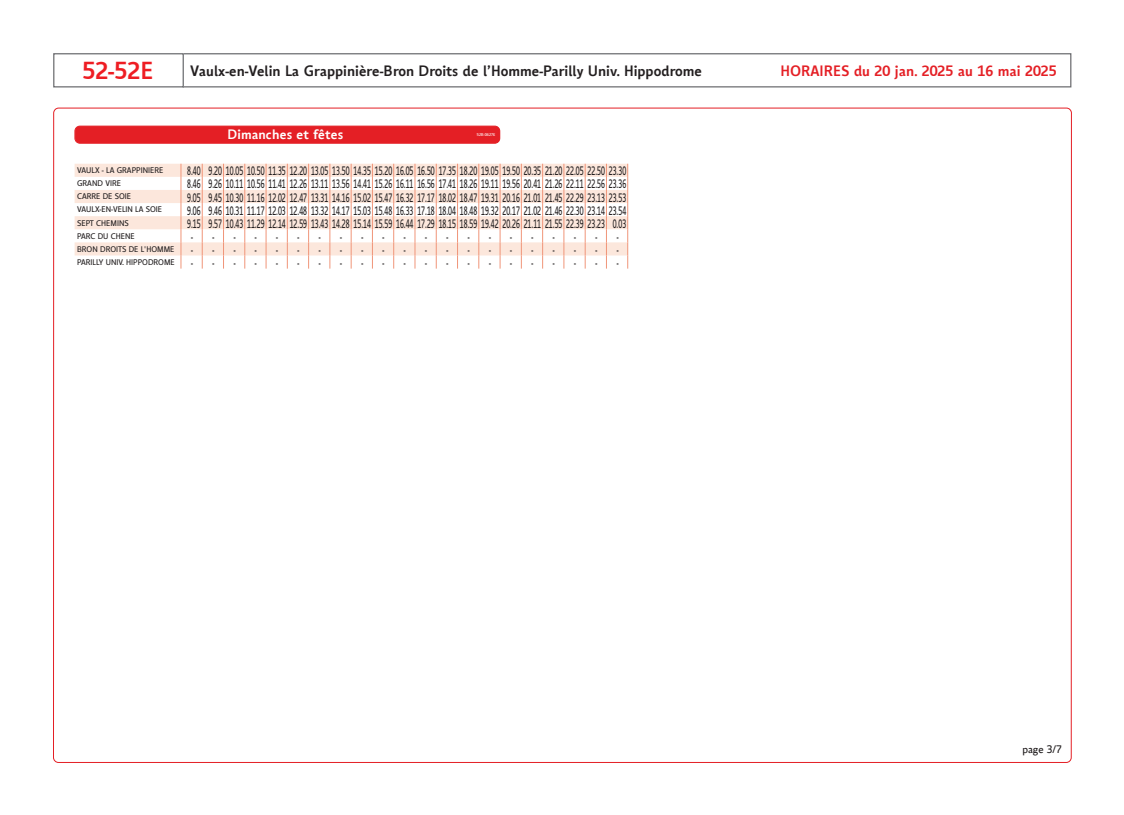
<style>
.page{position:relative;width:1124px;height:815px;background:#fff}
.page>*{position:absolute;margin:0;border:0;box-sizing:border-box;transform-origin:0 0}
.t1{font:700 22.5px "Confluence";color:#ee1d23}
.t2{font:700 13.75px "Confluence";color:#231f20}
.t3{font:700 13.75px "Confluence";color:#e41f25}
.t4{font:700 12.5px "Confluence";letter-spacing:.01em;color:#fff}
.t5{font:11.25px "TCL";color:#231f20;scale:.6 1}
.t6{font:10px "Confluence";color:#231f20}
.t7{font:7.5px "TCL";color:#231f20}
.t8{font:3.75px "TCL";color:#fff}
</style>
<div class="page">
<div style="left:182px;top:53px;width:889px;height:34px;background:#fff;border:1px solid #6c6d70"></div>
<div style="left:53px;top:53px;width:131px;height:34px;background:#fff;border:1px solid #6c6d70"></div>
<svg style="left:75px;top:164px;width:552px;height:91px;fill:#fce7dc"></svg>
<svg style="left:181px;top:164px;width:1px;height:105px"></svg>
<svg style="left:202px;top:164px;width:1px;height:105px"></svg>
<svg style="left:223px;top:164px;width:1px;height:105px"></svg>
<svg style="left:244px;top:164px;width:1px;height:105px"></svg>
<svg style="left:266px;top:164px;width:1px;height:105px"></svg>
<svg style="left:287px;top:164px;width:1px;height:105px"></svg>
<svg style="left:308px;top:164px;width:1px;height:105px"></svg>
<svg style="left:329px;top:164px;width:1px;height:105px"></svg>
<svg style="left:351px;top:164px;width:1px;height:105px"></svg>
<svg style="left:372px;top:164px;width:1px;height:105px"></svg>
<svg style="left:393px;top:164px;width:1px;height:105px"></svg>
<svg style="left:414px;top:164px;width:1px;height:105px"></svg>
<svg style="left:436px;top:164px;width:1px;height:105px"></svg>
<svg style="left:457px;top:164px;width:1px;height:105px"></svg>
<svg style="left:478px;top:164px;width:1px;height:105px"></svg>
<svg style="left:500px;top:164px;width:1px;height:105px"></svg>
<svg style="left:521px;top:164px;width:1px;height:105px"></svg>
<svg style="left:542px;top:164px;width:1px;height:105px"></svg>
<svg style="left:563px;top:164px;width:1px;height:105px"></svg>
<svg style="left:585px;top:164px;width:1px;height:105px"></svg>
<svg style="left:606px;top:164px;width:1px;height:105px"></svg>
<svg style="left:627px;top:164px;width:1px;height:105px"></svg>
<div style="left:75px;top:126px;width:425px;height:17px;background:#e41f25;border-radius:5px"></div>
<div style="left:75px;top:126px;width:425px;height:18px;border:1px solid #e41f25;border-radius:5px"></div>
<h1 class="t1" style="left:82px;top:56px;width:73px">52-52E</h1>
<p class="t2" style="left:190px;top:61px;width:513px">Vaulx-en-Velin La Grappinière-Bron Droits de l’Homme-Parilly Univ. Hippodrome</p>
<p class="t3" style="left:780px;top:62px;width:278px">HORAIRES du 20 jan. 2025 au 16 mai 2025</p>
<p class="t4" style="left:227px;top:126px;width:117px">Dimanches et fêtes</p>
<p class="t8" style="left:477px;top:132px;width:20px">52B-0627£</p>
<p class="t7" style="left:77px;top:165px;width:88px">VAULX - LA GRAPPINIERE</p>
<p class="t5" style="left:187px;top:164px;width:733px">8.40 9.20 10.05 10.50 11.35 12.20 13.05 13.50 14.35 15.20 16.05 16.50 17.35 18.20 19.05 19.50 20.35 21.20 22.05 22.50 23.30</p>
<p class="t7" style="left:77px;top:179px;width:45px">GRAND VIRE</p>
<p class="t5" style="left:187px;top:177px;width:733px">8.46 9.26 10.11 10.56 11.41 12.26 13.11 13.56 14.41 15.26 16.11 16.56 17.41 18.26 19.11 19.56 20.41 21.26 22.11 22.56 23.36</p>
<p class="t7" style="left:77px;top:192px;width:56px">CARRE DE SOIE</p>
<p class="t5" style="left:187px;top:190px;width:733px">9.05 9.45 10.30 11.16 12.02 12.47 13.31 14.16 15.02 15.47 16.32 17.17 18.02 18.47 19.31 20.16 21.01 21.45 22.29 23.13 23.53</p>
<p class="t7" style="left:77px;top:205px;width:87px">VAULX-EN-VELIN LA SOIE</p>
<p class="t5" style="left:187px;top:203px;width:733px">9.06 9.46 10.31 11.17 12.03 12.48 13.32 14.17 15.03 15.48 16.33 17.18 18.04 18.48 19.32 20.17 21.02 21.46 22.30 23.14 23.54</p>
<p class="t7" style="left:77px;top:218px;width:53px">SEPT CHEMINS</p>
<p class="t5" style="left:187px;top:216px;width:733px">9.15 9.57 10.43 11.29 12.14 12.59 13.43 14.28 15.14 15.59 16.44 17.29 18.15 18.59 19.42 20.26 21.11 21.55 22.39 23.23 0.03</p>
<p class="t7" style="left:77px;top:231px;width:59px">PARC DU CHENE</p>
<p class="t5" style="left:191px;top:229px;width:40px">- -</p>
<p class="t5" style="left:234px;top:229px;width:40px">- -</p>
<p class="t5" style="left:276px;top:229px;width:40px">- -</p>
<p class="t5" style="left:319px;top:229px;width:40px">- -</p>
<p class="t5" style="left:361px;top:229px;width:40px">- -</p>
<p class="t5" style="left:404px;top:229px;width:40px">- -</p>
<p class="t5" style="left:446px;top:229px;width:40px">- -</p>
<p class="t5" style="left:489px;top:229px;width:40px">- -</p>
<p class="t5" style="left:531px;top:229px;width:40px">- -</p>
<p class="t5" style="left:574px;top:229px;width:40px">- -</p>
<p class="t5" style="left:616px;top:229px;width:5px">-</p>
<p class="t7" style="left:77px;top:244px;width:99px">BRON DROITS DE L'HOMME</p>
<p class="t5" style="left:191px;top:242px;width:40px">- -</p>
<p class="t5" style="left:234px;top:242px;width:40px">- -</p>
<p class="t5" style="left:276px;top:242px;width:40px">- -</p>
<p class="t5" style="left:319px;top:242px;width:40px">- -</p>
<p class="t5" style="left:361px;top:242px;width:40px">- -</p>
<p class="t5" style="left:404px;top:242px;width:40px">- -</p>
<p class="t5" style="left:446px;top:242px;width:40px">- -</p>
<p class="t5" style="left:489px;top:242px;width:40px">- -</p>
<p class="t5" style="left:531px;top:242px;width:40px">- -</p>
<p class="t5" style="left:574px;top:242px;width:40px">- -</p>
<p class="t5" style="left:616px;top:242px;width:5px">-</p>
<p class="t7" style="left:77px;top:257px;width:99px">PARILLY UNIV. HIPPODROME</p>
<p class="t5" style="left:191px;top:256px;width:40px">- -</p>
<p class="t5" style="left:234px;top:256px;width:40px">- -</p>
<p class="t5" style="left:276px;top:256px;width:40px">- -</p>
<p class="t5" style="left:319px;top:256px;width:40px">- -</p>
<p class="t5" style="left:361px;top:256px;width:40px">- -</p>
<p class="t5" style="left:404px;top:256px;width:40px">- -</p>
<p class="t5" style="left:446px;top:256px;width:40px">- -</p>
<p class="t5" style="left:489px;top:256px;width:40px">- -</p>
<p class="t5" style="left:531px;top:256px;width:40px">- -</p>
<p class="t5" style="left:574px;top:256px;width:40px">- -</p>
<p class="t5" style="left:616px;top:256px;width:5px">-</p>
<p class="t6" style="left:1022px;top:743px;width:41px">page 3/7</p>
</div>
